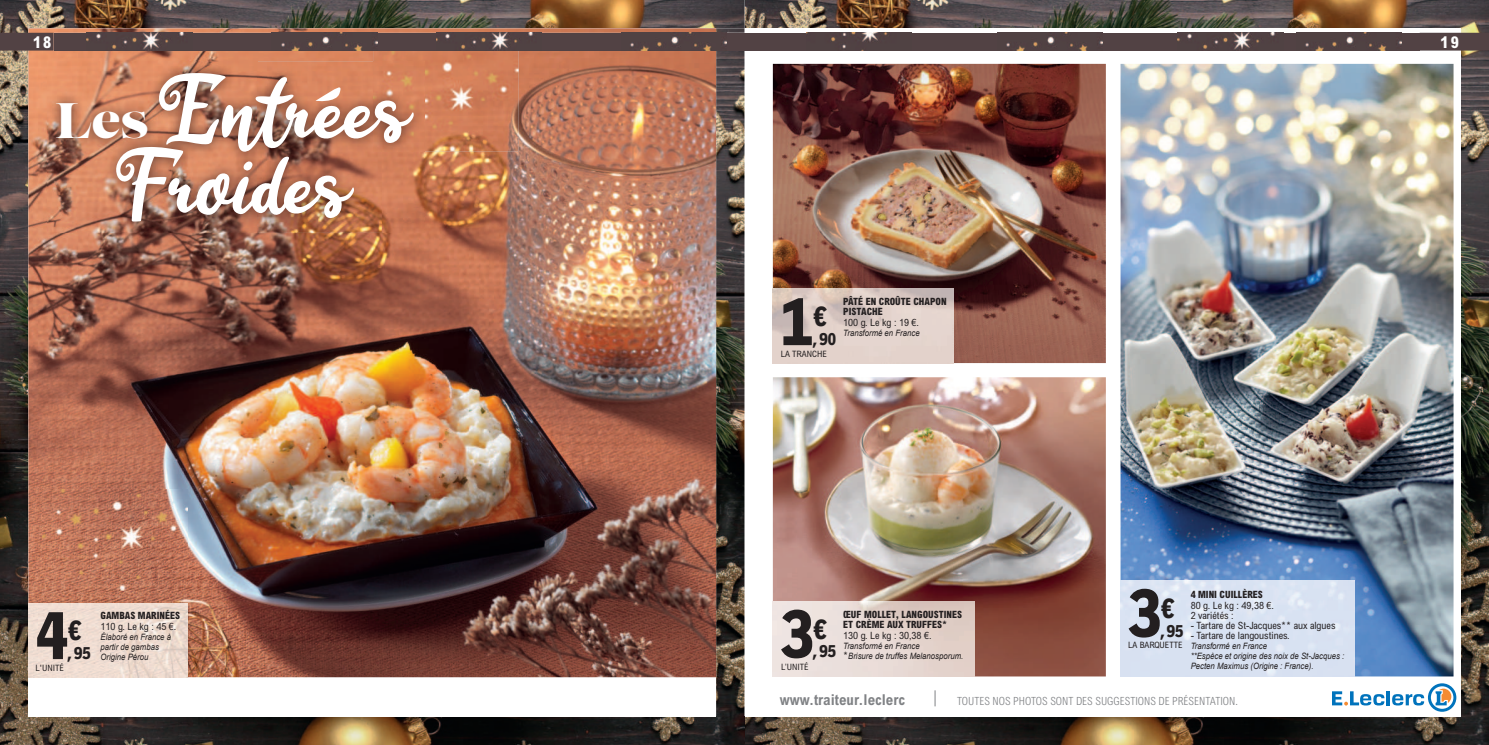
<style>
.page{position:relative;width:1489px;height:745px;background:#fff}
.page>*{position:absolute;margin:0;border:0;box-sizing:border-box;transform-origin:0 0}
.t1{font:90px/75px "Happy Sunday";color:#fff;text-align:center}
.t2{font:700 condensed 81.88px "Edouard";color:#231f20}
.t3{font:700 condensed 33.75px "Edouard";color:#231f20}
.t4{font:700 condensed 20.75px "Edouard";color:#231f20}
.t5{font:800 condensed 16.25px "Arial MT Pro";color:#fff}
.t6{font:700 condensed 15px "Arial MT Pro";color:#808285}
.t7{font:300 condensed 11.25px "Arial MT Pro";color:#808285}
.t8{font:condensed 10px/10px "Arial MT Pro";color:#231f20}
.t9{font:800 condensed 10px/10px "Arial MT Pro";color:#231f20}
.t10{font:italic 8.75px/10px "Arial";color:#231f20;scale:.89 1}
.t11{font:condensed 8.75px "Arial MT Pro";color:#231f20}
.s1{font-family:"Lust";font-size:49.75px}
.s2{font-family:"Arial MT Pro";font-style:normal;font-stretch:condensed;font-size:10px}
</style>
<div class="page">
<img style="left:0;top:0;width:1488px;height:33px">
<img style="left:1445px;top:51px;width:43px;height:693px">
<img style="left:44px;top:716px;width:1401px;height:28px">
<div style="left:744px;top:28px;width:716px;height:688px;background:#fff"></div>
<hr style="left:1386px;top:690px;width:3px;height:15px;background:#0073bc">
<svg style="left:1332px;top:691px;width:52px;height:14px"></svg>
<svg style="left:1392px;top:683px;width:64px;height:28px"></svg>
<svg style="left:934px;top:690px;width:1px;height:16px"></svg>
<div style="left:744px;top:33px;width:675px;height:18px;background:#524244"></div>
<div style="left:1419px;top:33px;width:69px;height:18px;background:#524244"></div>
<img style="left:1006px;top:33px;width:96px;height:18px">
<img style="left:1305px;top:33px;width:96px;height:18px">
<img style="left:1177px;top:33px;width:98px;height:17px">
<img style="left:806px;top:33px;width:82px;height:18px">
<img style="left:0;top:51px;width:44px;height:693px">
<img style="left:716px;top:28px;width:28px;height:688px">
<img style="left:73px;top:716px;width:627px;height:1px">
<div style="left:28px;top:28px;width:688px;height:688px;background:#fff"></div>
<img style="left:28px;top:28px;width:688px;height:648px">
<img style="left:28px;top:603px;width:160px;height:73px">
<img style="left:42px;top:489px;width:146px;height:101px">
<img style="left:373px;top:51px;width:145px;height:100px">
<img style="left:48px;top:61px;width:335px;height:172px">
<img style="left:383px;top:151px;width:42px;height:82px">
<img style="left:373px;top:61px;width:52px;height:90px">
<svg style="left:315px;top:83px;width:28px;height:20px"></svg>
<img style="left:772px;top:377px;width:333px;height:299px">
<img style="left:772px;top:64px;width:333px;height:299px">
<img style="left:1120px;top:64px;width:333px;height:612px">
<svg style="left:772px;top:363px;width:181px;height:1px"></svg>
<img style="left:772px;top:288px;width:181px;height:75px">
<svg style="left:1120px;top:676px;width:234px;height:1px"></svg>
<img style="left:1120px;top:580px;width:234px;height:96px">
<svg style="left:772px;top:676px;width:202px;height:1px"></svg>
<img style="left:772px;top:600px;width:202px;height:76px">
<div style="left:0;top:33px;width:54px;height:18px;background:#524244"></div>
<div style="left:54px;top:33px;width:690px;height:18px;background:#524244"></div>
<img style="left:621px;top:51px;width:95px;height:1px">
<img style="left:630px;top:33px;width:96px;height:18px">
<img style="left:272px;top:33px;width:105px;height:19px">
<img style="left:436px;top:33px;width:105px;height:19px">
<img style="left:87px;top:33px;width:105px;height:19px">
<h3 class="t5" style="left:33px;top:33px;width:20px">18</h3>
<h3 class="t5" style="left:1440px;top:33px;width:20px">19</h3>
<h1 class="t1" style="left:56px;top:79px;width:354px"><span class="s1">Les</span> Entrees<br>Froides</h1>
<h2 class="t2" style="left:780px;top:269px;width:34px">1</h2>
<h3 class="t3" style="left:813px;top:295px;width:15px">€</h3>
<h3 class="t4" style="left:811px;top:325px;width:26px">,90</h3>
<p class="t11" style="left:780px;top:349px;width:47px">LA TRANCHE</p>
<p class="t9" style="left:843px;top:296px;width:105px">PÂTÉ EN CROÛTE CHAPON<br>PISTACHE</p>
<p class="t8" style="left:843px;top:318px;width:77px">100 g. Le kg : 19 €.</p>
<p class="t10" style="left:843px;top:329px;width:87px">TransformÈ en France</p>
<h2 class="t2" style="left:35px;top:582px;width:34px">4</h2>
<h3 class="t3" style="left:68px;top:608px;width:15px">€</h3>
<h3 class="t4" style="left:66px;top:639px;width:26px">,95</h3>
<p class="t11" style="left:35px;top:662px;width:30px">L'UNITÉ</p>
<p class="t9" style="left:100px;top:610px;width:81px">GAMBAS MARINÉES</p>
<p class="t8" style="left:100px;top:621px;width:77px">110 g. Le kg : 45 €.</p>
<p class="t10" style="left:100px;top:632px;width:81px">…laborÈ en France ‡ partir de gambas<br>Origine PÈrou</p>
<h2 class="t2" style="left:780px;top:581px;width:34px">3</h2>
<p class="t9" style="left:843px;top:608px;width:120px">ŒUF MOLLET, LANGOUSTINES<br>ET CRÈME AUX TRUFFES*</p>
<p class="t8" style="left:843px;top:630px;width:90px">130 g. Le kg : 30,38 €.</p>
<p class="t10" style="left:843px;top:641px;width:87px">TransformÈ en France</p>
<h3 class="t3" style="left:813px;top:607px;width:15px">€</h3>
<h3 class="t4" style="left:811px;top:637px;width:26px">,95</h3>
<p class="t10" style="left:843px;top:651px;width:136px"><span class="s2">*</span>Brisure de truffes Melanosporum.</p>
<p class="t11" style="left:781px;top:661px;width:29px">L’UNITÉ</p>
<p class="t9" style="left:1190px;top:588px;width:74px">4 MINI CUILLÈRES</p>
<p class="t8" style="left:1190px;top:600px;width:85px">80 g. Le kg : 49,38 €.<br>2 variétés :</p>
<p class="t8" style="left:1190px;top:620px;width:146px">- Tartare de St-Jacques** aux algues</p>
<p class="t8" style="left:1190px;top:630px;width:100px">- Tartare de langoustines.</p>
<p class="t10" style="left:1190px;top:641px;width:174px">TransformÈ en France<br>**EspËce et origine des noix de St-Jacques :<br>Pecten Maximus (Origine : France).</p>
<h2 class="t2" style="left:1128px;top:560px;width:34px">3</h2>
<h3 class="t3" style="left:1160px;top:586px;width:15px">€</h3>
<h3 class="t4" style="left:1158px;top:617px;width:26px">,95</h3>
<p class="t11" style="left:1128px;top:640px;width:56px">LA BARQUETTE</p>
<h3 class="t6" style="left:780px;top:691px;width:126px">www.traiteur.leclerc</h3>
<p class="t7" style="left:957px;top:694px;width:282px">TOUTES NOS PHOTOS SONT DES SUGGESTIONS DE PRÉSENTATION.</p>
</div>
